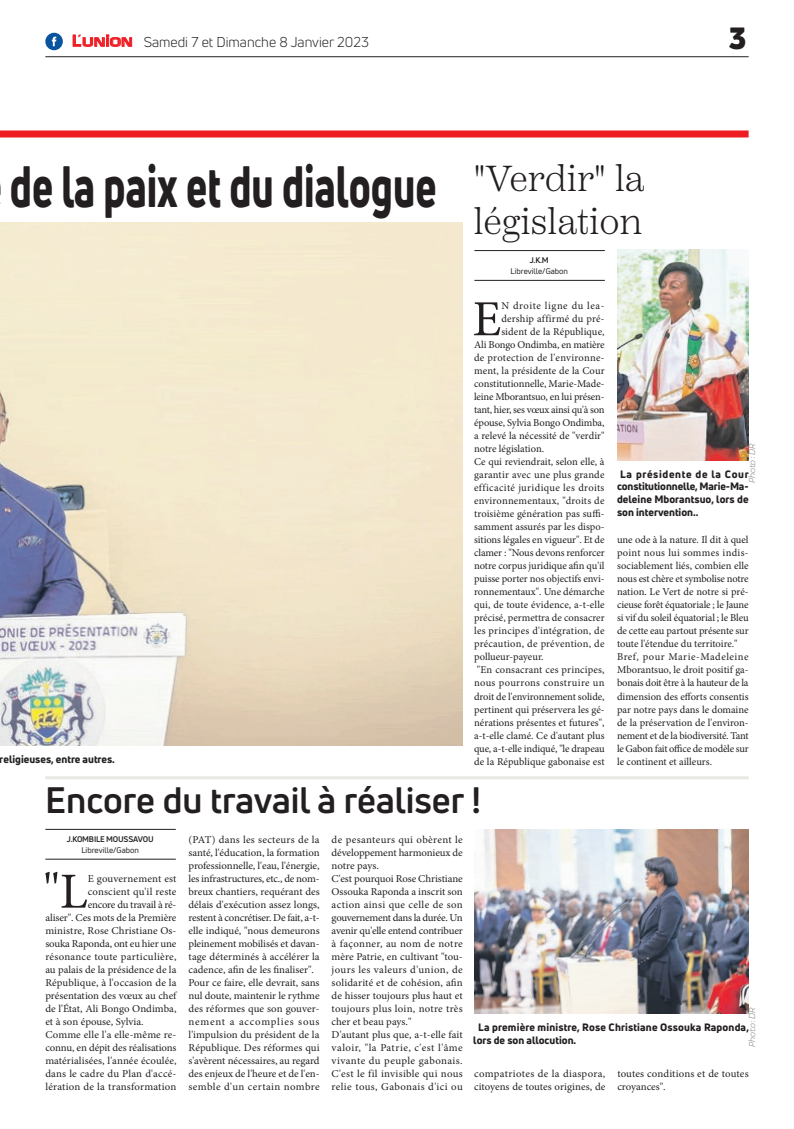
<style>
.page{position:relative;width:794px;height:1129px;background:#fff}
.page>*{position:absolute;margin:0;border:0;box-sizing:border-box;transform-origin:0 0}
.t1{font:800 57px "Uni Neue";color:#231f20;scale:.7 1}
.t2{font:50.5px "Minion Pro";color:#231f20}
.t3{font:700 36px "Uni Neue";color:#231f20}
.t4{font:300 36px/43.2px "Scotch Text";color:#231f20}
.t5{font:900 30px "Uni Neue";color:#231f20}
.t6{font:14px "Uni Neue";color:#231f20}
.t7{font:10.5px/13px "Minion Pro";color:#231f20}
.t8{font:10.5px "Minion Pro";letter-spacing:.02em;color:#231f20}
.t9{font:800 10.5px/12.6px "Uni Neue";color:#231f20}
.t10{font:10.5px "Minion Pro";letter-spacing:.03em;color:#231f20}
.t11{font:10.5px "Minion Pro";letter-spacing:-.02em;color:#231f20}
.t12{font:10.5px "Minion Pro";letter-spacing:.035em;color:#231f20}
.t13{font:10.5px "Minion Pro";letter-spacing:.025em;color:#231f20}
.t14{font:10.5px "Minion Pro";letter-spacing:-.025em;color:#231f20}
.t15{font:10.5px "Minion Pro";letter-spacing:.055em;color:#231f20}
.t16{font:italic 9px "Praktika";color:#818386}
.t17{font:8px "Uni Neue";color:#231f20}
.t18{font:700 8px "Uni Neue";letter-spacing:-.02em;color:#231f20}
.s1{font-family:"Eurostile";font-weight:600;font-size:15px;color:#ee1d23}
.s2{font-family:"Eurostile";font-weight:600;font-size:11.4px;color:#ee1d23}
</style>
<div class="page">
<hr style="left:45px;top:56px;width:703px;height:1px;background:#231f20">
<div style="left:0;top:130px;width:748px;height:7px;background:#ee1d23"></div>
<svg style="left:72px;top:34px;width:60px;height:13px"></svg>
<div style="left:45px;top:33px;width:18px;height:17px;background:#08549e;border-radius:50%"></div>
<svg style="left:52px;top:37px;width:4px;height:9px"></svg>
<hr style="left:45px;top:858px;width:131px;height:1px;background:#231f20">
<hr style="left:45px;top:829px;width:131px;height:1px;background:#231f20">
<img style="left:474px;top:829px;width:274px;height:183px">
<hr style="left:474px;top:280px;width:131px;height:1px;background:#231f20">
<hr style="left:474px;top:250px;width:131px;height:1px;background:#231f20">
<hr style="left:45px;top:776px;width:703px;height:3px;background:#e7e8e2">
<img style="left:617px;top:249px;width:131px;height:211px">
<img style="left:0;top:222px;width:463px;height:523px">
<h3 class="t6" style="left:72px;top:33px;width:298px"><span class="s1">L</span><span class="s2">UNION</span> Samedi 7 et Dimanche 8 Janvier 2023</h3>
<h3 class="t5" style="left:729px;top:17px;width:19px">3</h3>
<h1 class="t1" style="left:10px;top:148px;width:611px">de la paix et du dialogue</h1>
<p class="t9" style="left:0;top:753px;width:117px">religieuses, entre autres.</p>
<h3 class="t4" style="left:474px;top:157px;width:172px">"Verdir" la législation</h3>
<p class="t18" style="left:530px;top:255px;width:21px">J.K.M</p>
<p class="t17" style="left:510px;top:266px;width:59px">Libreville/Gabon</p>
<h2 class="t2" style="left:472px;top:285px;width:30px">E</h2>
<p class="t15" style="left:501px;top:299px;width:105px">N droite ligne du lea-</p>
<p class="t7" style="left:501px;top:312px;width:105px">dership affirmé du pré-</p>
<p class="t7" style="left:501px;top:325px;width:105px">sident de la République,</p>
<p class="t7" style="left:474px;top:338px;width:132px">Ali Bongo Ondimba, en matière</p>
<p class="t10" style="left:474px;top:351px;width:132px">de protection de l'environne-</p>
<p class="t7" style="left:474px;top:364px;width:132px">ment, la présidente de la Cour</p>
<p class="t7" style="left:474px;top:377px;width:132px">constitutionnelle, Marie-Made-</p>
<p class="t7" style="left:474px;top:390px;width:132px">leine Mborantsuo, en lui présen-</p>
<p class="t11" style="left:474px;top:403px;width:132px">tant, hier, ses vœux ainsi qu'à son</p>
<p class="t7" style="left:474px;top:416px;width:132px">épouse, Sylvia Bongo Ondimba,</p>
<p class="t7" style="left:474px;top:429px;width:132px">a relevé la nécessité de "verdir"</p>
<p class="t7" style="left:474px;top:442px;width:72px">notre législation.</p>
<p class="t7" style="left:474px;top:455px;width:132px">Ce qui reviendrait, selon elle, à</p>
<p class="t8" style="left:474px;top:468px;width:132px">garantir avec une plus grande</p>
<p class="t12" style="left:474px;top:481px;width:132px">efficacité juridique les droits</p>
<p class="t8" style="left:474px;top:494px;width:132px">environnementaux, "droits de</p>
<p class="t7" style="left:474px;top:507px;width:132px">troisième génération pas suffi-</p>
<p class="t7" style="left:474px;top:520px;width:132px">samment assurés par les dispo-</p>
<p class="t7" style="left:474px;top:533px;width:132px">sitions légales en vigueur". Et de</p>
<p class="t7" style="left:474px;top:546px;width:132px">clamer : "Nous devons renforcer</p>
<p class="t7" style="left:474px;top:559px;width:132px">notre corpus juridique afin qu'il</p>
<p class="t7" style="left:474px;top:572px;width:132px">puisse porter nos objectifs envi-</p>
<p class="t7" style="left:474px;top:585px;width:132px">ronnementaux". Une démarche</p>
<p class="t7" style="left:474px;top:598px;width:132px">qui, de toute évidence, a-t-elle</p>
<p class="t7" style="left:474px;top:611px;width:132px">précisé, permettra de consacrer</p>
<p class="t8" style="left:474px;top:624px;width:132px">les principes d'intégration, de</p>
<p class="t8" style="left:474px;top:637px;width:132px">précaution, de prévention, de</p>
<p class="t7" style="left:474px;top:650px;width:71px">pollueur-payeur.</p>
<p class="t8" style="left:477px;top:663px;width:129px">"En consacrant ces principes,</p>
<p class="t10" style="left:474px;top:676px;width:132px">nous pourrons construire un</p>
<p class="t7" style="left:474px;top:689px;width:132px">droit de l'environnement solide,</p>
<p class="t7" style="left:474px;top:702px;width:132px">pertinent qui préservera les gé-</p>
<p class="t7" style="left:474px;top:715px;width:132px">nérations présentes et futures",</p>
<p class="t7" style="left:474px;top:728px;width:132px">a-t-elle clamé. Ce d'autant plus</p>
<p class="t7" style="left:474px;top:741px;width:132px">que, a-t-elle indiqué, "le drapeau</p>
<p class="t7" style="left:474px;top:754px;width:132px">de la République gabonaise est</p>
<p class="t16" style="left:746px;top:483px;width:41px;rotate:-90deg">Photo : DR</p>
<p class="t9" style="left:617px;top:467px;width:133px;text-align:justify;text-indent:3px">La présidente de la Cour constitutionnelle, Marie-Ma&shy;deleine Mborantsuo, lors de son intervention..</p>
<p class="t7" style="left:617px;top:533px;width:133px">une ode à la nature. Il dit à quel point nous lui sommes indis&shy;sociablement liés, combien elle nous est chère et symbolise notre nation. Le Vert de notre si pré&shy;cieuse forêt équatoriale ; le Jaune si vif du soleil équatorial ; le Bleu de cette eau partout présente sur toute l'étendue du territoire."<br>Bref, pour Marie-Madeleine<br>Mborantsuo, le droit positif ga&shy;bonais doit être à la hauteur de la dimension des efforts consentis par notre pays dans le domaine de la préservation de l'environ&shy;nement et de la biodiversité. Tant le Gabon fait office de modèle sur le continent et ailleurs.</p>
<h3 class="t3" style="left:45px;top:777px;width:437px">Encore du travail à réaliser !</h3>
<p class="t18" style="left:67px;top:834px;width:88px">J.KOMBILE MOUSSAVOU</p>
<p class="t17" style="left:82px;top:844px;width:59px">Libreville/Gabon</p>
<p class="t7" style="left:188px;top:832px;width:133px">(PAT) dans les secteurs de la santé, l'éducation, la formation professionnelle, l'eau, l'énergie, les infrastructures, etc., de nom&shy;breux chantiers, requérant des délais d'exécution assez longs, restent à concrétiser. De fait, a-t&shy;elle indiqué, "nous demeurons pleinement mobilisés et davan&shy;tage déterminés à accélérer la cadence, afin de les finaliser".<br>Pour ce faire, elle devrait, sans nul doute, maintenir le rythme des réformes que son gouver&shy;nement a accomplies sous l'impulsion du président de la<br>République. Des réformes qui s'avèrent nécessaires, au regard des enjeux de l'heure et de l'en&shy;semble d'un certain nombre</p>
<p class="t7" style="left:332px;top:832px;width:133px">de pesanteurs qui obèrent le développement harmonieux de notre pays.<br>C'est pourquoi Rose Christiane<br>Ossouka Raponda a inscrit son action ainsi que celle de son gouvernement dans la durée. Un avenir qu'elle entend contribuer à façonner, au nom de notre mère Patrie, en cultivant "tou&shy;jours les valeurs d'union, de solidarité et de cohésion, afin de hisser toujours plus haut et toujours plus loin, notre très cher et beau pays."<br>D'autant plus que, a-t-elle fait valoir, "la Patrie, c'est l'âme vivante du peuple gabonais.<br>C'est le fil invisible qui nous relie tous, Gabonais d'ici ou</p>
<h2 class="t2" style="left:43px;top:857px;width:46px">"L</h2>
<p class="t7" style="left:88px;top:871px;width:90px">E gouvernement est</p>
<p class="t7" style="left:88px;top:884px;width:90px">conscient qu'il reste</p>
<p class="t14" style="left:88px;top:897px;width:90px">encore du travail à ré-</p>
<p class="t7" style="left:45px;top:910px;width:133px">aliser". Ces mots de la Première</p>
<p class="t7" style="left:45px;top:923px;width:133px">ministre, Rose Christiane Os-</p>
<p class="t7" style="left:45px;top:936px;width:133px">souka Raponda, ont eu hier une</p>
<p class="t13" style="left:45px;top:949px;width:133px">résonance toute particulière,</p>
<p class="t7" style="left:45px;top:962px;width:133px">au palais de la présidence de la</p>
<p class="t7" style="left:45px;top:975px;width:133px">République, à l'occasion de la</p>
<p class="t7" style="left:45px;top:988px;width:133px">présentation des vœux au chef</p>
<p class="t7" style="left:45px;top:1001px;width:133px">de l'État, Ali Bongo Ondimba,</p>
<p class="t7" style="left:45px;top:1014px;width:100px">et à son épouse, Sylvia.</p>
<p class="t7" style="left:45px;top:1027px;width:133px">Comme elle l'a elle-même re-</p>
<p class="t7" style="left:45px;top:1040px;width:133px">connu, en dépit des réalisations</p>
<p class="t7" style="left:45px;top:1053px;width:133px">matérialisées, l'année écoulée,</p>
<p class="t8" style="left:45px;top:1066px;width:133px">dans le cadre du Plan d'accé-</p>
<p class="t8" style="left:45px;top:1079px;width:133px">lération de la transformation</p>
<p class="t16" style="left:746px;top:1046px;width:41px;rotate:-90deg">Photo : DR</p>
<p class="t9" style="left:473px;top:1020px;width:277px;text-indent:5px">La première ministre, Rose Christiane Ossouka Raponda, lors de son allocution.</p>
<p class="t7" style="left:474px;top:1066px;width:133px">compatriotes de la diaspora, citoyens de toutes origines, de</p>
<p class="t7" style="left:617px;top:1066px;width:133px">toutes conditions et de toutes croyances".</p>
</div>
